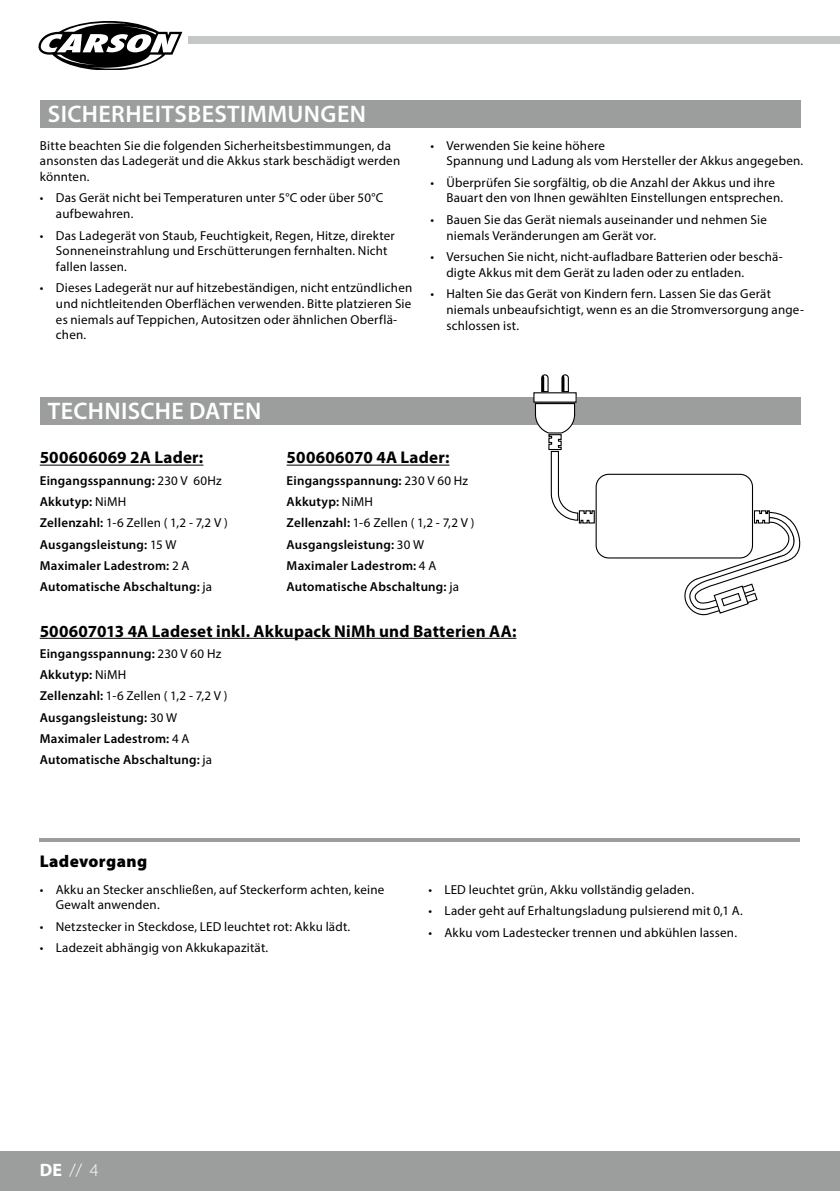
<style>
.page{position:relative;width:840px;height:1191px;background:#fff}
.page>*{position:absolute;margin:0;border:0;box-sizing:border-box;transform-origin:0 0}
.t1{font:600 24px "Myriad Pro";letter-spacing:.015em;color:#fff}
.t2{font:300 18px "Myriad Pro";color:#fff}
.t3{font:700 17px "Myriad Pro";letter-spacing:.015em;color:#000}
.t4{font:900 17px "Myriad Pro";letter-spacing:.025em;color:#000}
.t5{font:13px/15.6px "Myriad Pro";letter-spacing:.015em;color:#000}
.t6{font:600 13px/21.2px "Myriad Pro";letter-spacing:.015em;color:#000}
.s1{font-weight:400}
.s2{font-weight:700}
</style>
<div class="page">
<hr style="left:839px;top:1151px;width:1px;height:40px;background:#9c9d9d">
<div style="left:0;top:1151px;width:839px;height:40px;background:#9c9d9d"></div>
<div style="left:188px;top:36px;width:651px;height:8px;background:#c5c6c6"></div>
<svg style="left:38px;top:21px;width:145px;height:48px"></svg>
<div style="left:40px;top:397px;width:759px;height:28px;background:#9c9d9d"></div>
<hr style="left:40px;top:465px;width:163px;height:1px;background:#000">
<hr style="left:286px;top:465px;width:163px;height:1px;background:#000">
<hr style="left:40px;top:638px;width:476px;height:1px;background:#000">
<hr style="left:40px;top:838px;width:759px;height:4px;background:#9c9d9d">
<div style="left:40px;top:100px;width:759px;height:28px;background:#9c9d9d"></div>
<div style="left:595px;top:474px;width:157px;height:84px;border:1px solid #000;border-radius:13px"></div>
<svg style="left:534px;top:374px;width:61px;height:150px"></svg>
<svg style="left:682px;top:510px;width:119px;height:106px"></svg>
<h1 class="t1" style="left:48px;top:99px;width:319px">SICHERHEITSBESTIMMUNGEN</h1>
<p class="t5" style="left:40px;top:137px;width:361px">Bitte beachten Sie die folgenden Sicherheitsbestimmungen, da ansonsten das Ladegerät und die Akkus stark beschädigt werden könnten.</p>
<p class="t5" style="left:56px;top:190px;width:329px;text-indent:-16px">• Das Gerät nicht bei Temperaturen unter 5°C oder über 50°C aufbewahren.</p>
<p class="t5" style="left:56px;top:227px;width:340px;text-indent:-16px">• Das Ladegerät von Staub, Feuchtigkeit, Regen, Hitze, direkter<br>Sonneneinstrahlung und Erschütterungen fernhalten. Nicht fallen lassen.</p>
<p class="t5" style="left:56px;top:280px;width:357px;text-indent:-16px">• Dieses Ladegerät nur auf hitzebeständigen, nicht entzündlichen und nichtleitenden Oberflächen verwenden. Bitte platzieren Sie es niemals auf Teppichen, Autositzen oder ähnlichen Oberflä&shy;chen.</p>
<p class="t5" style="left:446px;top:137px;width:358px;text-indent:-16px">• Verwenden Sie keine höhere<br>Spannung und Ladung als vom Hersteller der Akkus angegeben.</p>
<p class="t5" style="left:446px;top:174px;width:338px;text-indent:-16px">• Überprüfen Sie sorgfältig, ob die Anzahl der Akkus und ihre<br>Bauart den von Ihnen gewählten Einstellungen entsprechen.</p>
<p class="t5" style="left:446px;top:212px;width:322px;text-indent:-16px">• Bauen Sie das Gerät niemals auseinander und nehmen Sie niemals Veränderungen am Gerät vor.</p>
<p class="t5" style="left:446px;top:249px;width:337px;text-indent:-16px">• Versuchen Sie nicht, nicht-aufladbare Batterien oder beschä&shy;digte Akkus mit dem Gerät zu laden oder zu entladen.</p>
<p class="t5" style="left:446px;top:286px;width:359px;text-indent:-16px">• Halten Sie das Gerät von Kindern fern. Lassen Sie das Gerät niemals unbeaufsichtigt, wenn es an die Stromversorgung ange&shy;schlossen ist.</p>
<h1 class="t1" style="left:48px;top:396px;width:215px">TECHNISCHE DATEN</h1>
<h3 class="t3" style="left:40px;top:446px;width:165px">500606069 2A Lader:</h3>
<p class="t6" style="left:40px;top:469px;width:189px">Eingangsspannung: <span class="s1">230 V 60Hz<br></span>Akkutyp: <span class="s1">NiMH<br></span>Zellenzahl: <span class="s1">1-6 Zellen ( 1,2 - 7,2 V )<br></span>Ausgangsleistung: <span class="s1">15 W<br></span>Maximaler Ladestrom: <span class="s1">2 A<br></span>Automatische Abschaltung: <span class="s1">ja</span></p>
<h3 class="t3" style="left:286px;top:446px;width:164px">500606070 4A Lader:</h3>
<p class="t6" style="left:286px;top:469px;width:189px">Eingangsspannung: <span class="s1">230 V 60 Hz<br></span>Akkutyp: <span class="s1">NiMH<br></span>Zellenzahl: <span class="s1">1-6 Zellen ( 1,2 - 7,2 V )<br></span>Ausgangsleistung: <span class="s1">30 W<br></span>Maximaler Ladestrom: <span class="s1">4 A<br></span>Automatische Abschaltung: <span class="s1">ja</span></p>
<h3 class="t3" style="left:40px;top:620px;width:478px">500607013 4A Ladeset inkl. Akkupack NiMh und Batterien AA:</h3>
<p class="t6" style="left:40px;top:642px;width:189px">Eingangsspannung: <span class="s1">230 V 60 Hz<br></span>Akkutyp: <span class="s1">NiMH<br></span>Zellenzahl: <span class="s1">1-6 Zellen ( 1,2 - 7,2 V )<br></span>Ausgangsleistung: <span class="s1">30 W<br></span>Maximaler Ladestrom: <span class="s1">4 A<br></span>Automatische Abschaltung: <span class="s1">ja</span></p>
<h3 class="t4" style="left:40px;top:850px;width:109px">Ladevorgang</h3>
<p class="t5" style="left:56px;top:881px;width:330px;text-indent:-16px">• Akku an Stecker anschließen, auf Steckerform achten, keine<br>Gewalt anwenden.</p>
<p class="t5" style="left:40px;top:918px;width:312px">• Netzstecker in Steckdose, LED leuchtet rot: Akku lädt.</p>
<p class="t5" style="left:40px;top:940px;width:230px">• Ladezeit abhängig von Akkukapazität.</p>
<p class="t5" style="left:428px;top:881px;width:267px">• LED leuchtet grün, Akku vollständig geladen.</p>
<p class="t5" style="left:428px;top:902px;width:316px">• Lader geht auf Erhaltungsladung pulsierend mit 0,1 A.</p>
<p class="t5" style="left:428px;top:924px;width:310px">• Akku vom Ladestecker trennen und abkühlen lassen.</p>
<h2 class="t2" style="left:40px;top:1159px;width:60px"><span class="s2">DE</span> // 4</h2>
</div>
